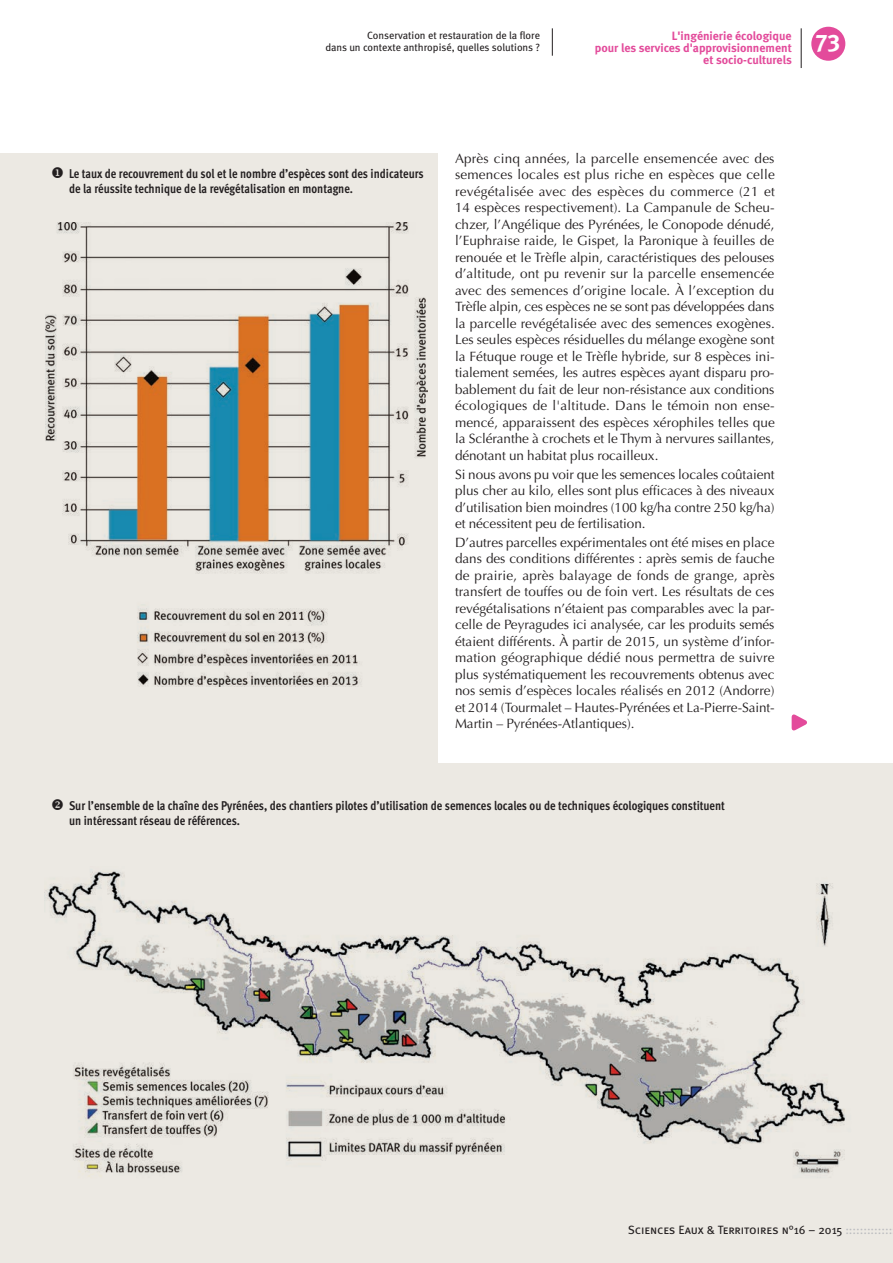
<style>
.page{position:relative;width:893px;height:1263px;background:#fff}
.page>*{position:absolute;margin:0;border:0;box-sizing:border-box;transform-origin:0 0}
.t1{font:24px "Meta Bold Caps Expert";color:#fff}
.t2{font:13.5px/16.5px "Optima";letter-spacing:-.005em;color:#231f20;text-align:justify}
.t3{font:700 12.75px/15px "Meta Cond OT";color:#231f20}
.t4{font:700 12px/12px "Meta";color:#e34b9b;text-align:right}
.t5{font:12px "Meta Book Caps";letter-spacing:-.005em;color:#231f20}
.t6{font:10.5px/12px "Meta Book LF";color:#231f20;text-align:right}
.s1{color:#bcbdc0}
</style>
<div class="page">
<div style="left:0;top:763px;width:893px;height:500px;background:#ece9e3"></div>
<div style="left:0;top:153px;width:438px;height:624px;background:#ece9e3"></div>
<svg style="left:791px;top:714px;width:16px;height:17px"></svg>
<svg style="left:552px;top:28px;width:1px;height:28px"></svg>
<img style="left:44px;top:871px;width:801px;height:305px">
<img style="left:46px;top:222px;width:382px;height:464px">
<div style="left:811px;top:27px;width:34px;height:34px;background:#e34b9b;border-radius:50%"></div>
<hr style="left:801px;top:28px;width:1px;height:40px;background:#231f20">
<p class="t6" style="left:325px;top:29px;width:216px">Conservation et restauration de la flore<br>dans un contexte anthropisé, quelles solutions ?</p>
<p class="t4" style="left:595px;top:29px;width:199px">L'ingénierie écologique<br>pour les services d'approvisionnement et socio-culturels</p>
<h1 class="t1" style="left:816px;top:28px;width:26px">73</h1>
<p class="t3" style="left:69px;top:167px;width:356px;text-indent:-18px">◆ Le taux de recouvrement du sol et le nombre d’espèces sont des indicateurs de la réussite technique de la revégétalisation en montagne.</p>
<p class="t2" style="left:455px;top:150px;width:321px">Après cinq années, la parcelle ensemencée avec des semences locales est plus riche en espèces que celle revégétalisée avec des espèces du commerce (21 et 14 espèces respectivement). La Campanule de Scheu&shy;chzer, l’Angélique des Pyrénées, le Conopode dénudé, l’Euphraise raide, le Gispet, la Paronique à feuilles de renouée et le Trèfle alpin, caractéristiques des pelouses d’altitude, ont pu revenir sur la parcelle ensemencée avec des semences d’origine locale. À l’exception du Trèfle alpin, ces espèces ne se sont pas développées dans la parcelle revégétalisée avec des semences exogènes.<br>Les seules espèces résiduelles du mélange exogène sont la Fétuque rouge et le Trèfle hybride, sur 8 espèces ini&shy;tialement semées, les autres espèces ayant disparu pro&shy;bablement du fait de leur non-résistance aux conditions écologiques de l'altitude. Dans le témoin non ense&shy;mencé, apparaissent des espèces xérophiles telles que la Scléranthe à crochets et le Thym à nervures saillantes, dénotant un habitat plus rocailleux.</p>
<p class="t2" style="left:455px;top:466px;width:321px">Si nous avons pu voir que les semences locales coûtaient plus cher au kilo, elles sont plus efficaces à des niveaux d’utilisation bien moindres (100 kg/ha contre 250 kg/ha) et nécessitent peu de fertilisation.</p>
<p class="t2" style="left:455px;top:534px;width:321px">D’autres parcelles expérimentales ont été mises en place dans des conditions différentes : après semis de fauche de prairie, après balayage de fonds de grange, après transfert de touffes ou de foin vert. Les résultats de ces revégétalisations n’étaient pas comparables avec la par&shy;celle de Peyragudes ici analysée, car les produits semés étaient différents. À partir de 2015, un système d’infor&shy;mation géographique dédié nous permettra de suivre plus systématiquement les recouvrements obtenus avec nos semis d’espèces locales réalisés en 2012 (Andorre) et 2014 (Tourmalet – Hautes-Pyrénées et La-Pierre-Saint-Martin – Pyrénées-Atlantiques).</p>
<p class="t3" style="left:69px;top:799px;width:657px;text-indent:-18px">❖ Sur l’ensemble de la chaîne des Pyrénées, des chantiers pilotes d’utilisation de semences locales ou de techniques écologiques constituent un intéressant réseau de références.</p>
<p class="t5" style="left:628px;top:1223px;width:266px">Sciences Eaux &amp; Territoires n°16 – 2015 <span class="s1">:::::::::::::</span></p>
</div>
